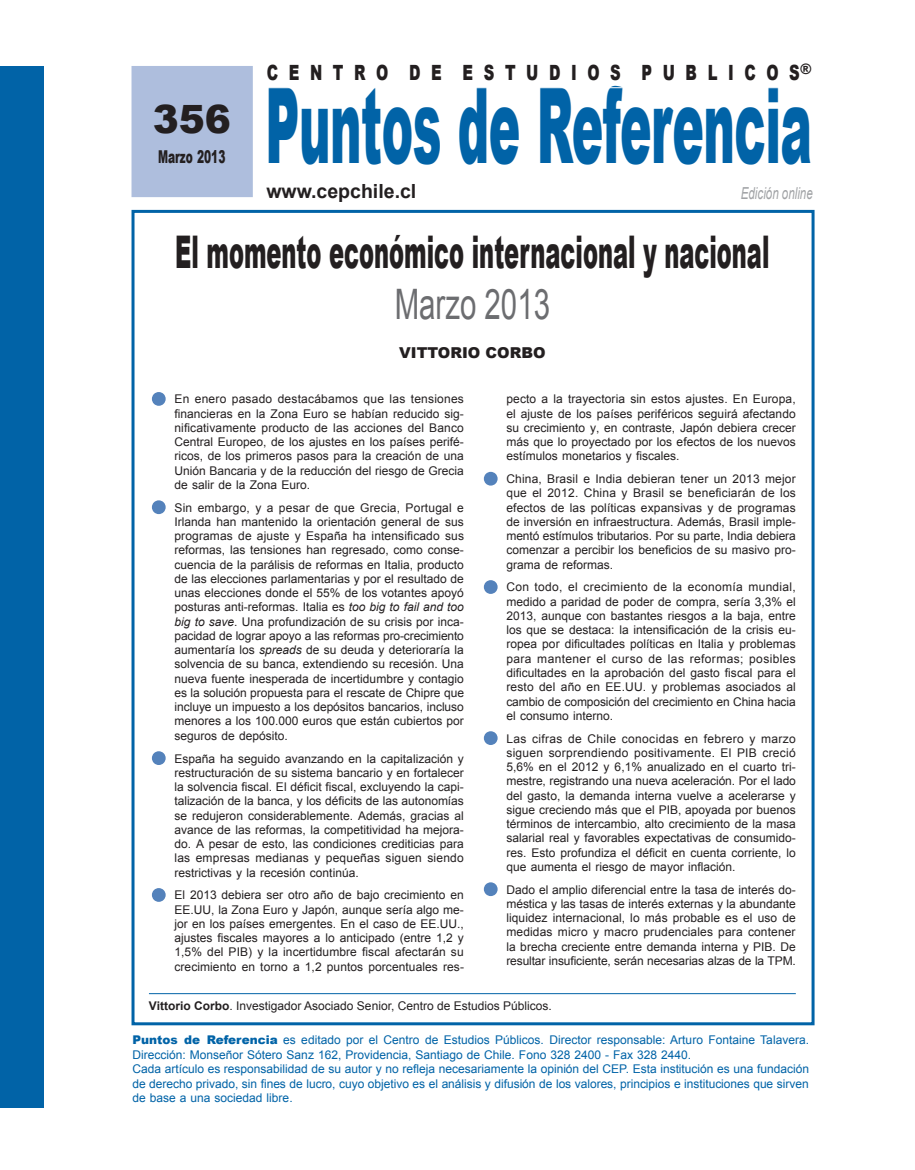
<style>
.page{position:relative;width:915px;height:1170px;background:#fff}
.page>*{position:absolute;margin:0;border:0;box-sizing:border-box;transform-origin:0 0}
.t1{font:900 105px "Arial";letter-spacing:-.01em;color:#0163a7;scale:.45 1}
.t2{font:900 45px "Arial";color:#231f20;scale:.5 1}
.t3{font:42px "Arial";color:#6c6d70;scale:.7 1}
.t4{font:900 39px "Arial";color:#231f20}
.t5{font:900 21px "Arial";color:#231f20;scale:.7 1}
.t6{font:700 19.5px "Arial";color:#231f20}
.t7{font:900 17.7px "Arial";color:#231f20;scale:.6 1}
.t8{font:italic 16.5px "Arial";color:#a1a3a6;scale:.7 1}
.t9{font:900 15px "Arial";color:#231f20}
.t10{font:12px/14.2px "Arial";color:#231f20;text-align:justify}
.t11{font:12px/14.4px "Arial";color:#0163a7}
.s1{font-size:55.5px;color:#5482bb}
.s2{font-style:italic}
.s3{font-weight:700}
.s4{font-weight:900}
</style>
<div class="page">
<div style="left:131px;top:66px;width:122px;height:131px;background:#aebedd;border:3px solid #aebedd"></div>
<div style="left:131px;top:210px;width:683px;height:815px;background:#fff;border:3px solid #0163a7"></div>
<div style="left:0;top:66px;width:43px;height:1041px;background:#0163a7"></div>
<hr style="left:149px;top:993px;width:646px;height:1px;background:#0163a7">
<h3 class="t4" style="left:153px;top:91px;width:80px">356</h3>
<h3 class="t7" style="left:158px;top:144px;width:114px">Marzo 2013</h3>
<h3 class="t5" style="left:267px;top:57px;width:779px">C E N T R O D E E S T U D I O S P U B L I C O S<sup>®</sup></h3>
<h1 class="t1" style="left:265px;top:49px;width:1215px">Puntos de Referencia</h1>
<h3 class="t6" style="left:266px;top:178px;width:151px">www.cepchile.cl</h3>
<h3 class="t8" style="left:740px;top:182px;width:104px">Edición online</h3>
<h2 class="t2" style="left:175px;top:219px;width:1189px">El momento económico internacional y nacional</h2>
<h3 class="t3" style="left:394px;top:276px;width:223px">Marzo 2013</h3>
<p class="t9" style="left:399px;top:342px;width:148px">Vittorio corbo</p>
<p class="t10" style="left:174px;top:392px;width:291px;text-indent:-26px"><span class="s1">•</span> En enero pasado destacábamos que las tensiones financieras en la Zona Euro se habían reducido sig&shy;nificativamente producto de las acciones del Banco Central Europeo, de los ajustes en los países perifé&shy;ricos, de los primeros pasos para la creación de una Unión Bancaria y de la reducción del riesgo de Grecia de salir de la Zona Euro.</p>
<p class="t10" style="left:174px;top:500px;width:291px;text-indent:-26px"><span class="s1">•</span> Sin embargo, y a pesar de que Grecia, Portugal e Irlanda han mantenido la orientación general de sus programas de ajuste y España ha intensificado sus reformas, las tensiones han regresado, como conse&shy;cuencia de la parálisis de reformas en Italia, producto de las elecciones parlamentarias y por el resultado de unas elecciones donde el 55% de los votantes apoyó posturas anti-reformas. Italia es <span class="s2">too big to fail and too big to save</span>. Una profundización de su crisis por inca&shy;pacidad de lograr apoyo a las reformas pro-crecimiento aumentaría los <span class="s2">spreads</span> de su deuda y deterioraría la solvencia de su banca, extendiendo su recesión. Una nueva fuente inesperada de incertidumbre y contagio es la solución propuesta para el rescate de Chipre que incluye un impuesto a los depósitos bancarios, incluso menores a los 100.000 euros que están cubiertos por seguros de depósito.</p>
<p class="t10" style="left:174px;top:751px;width:291px;text-indent:-26px"><span class="s1">•</span> España ha seguido avanzando en la capitalización y restructuración de su sistema bancario y en fortalecer la solvencia fiscal. El déficit fiscal, excluyendo la capi&shy;talización de la banca, y los déficits de las autonomías se redujeron considerablemente. Además, gracias al avance de las reformas, la competitividad ha mejora&shy;do. A pesar de esto, las condiciones crediticias para las empresas medianas y pequeñas siguen siendo restrictivas y la recesión continúa.</p>
<p class="t10" style="left:174px;top:888px;width:291px;text-indent:-26px"><span class="s1">•</span> El 2013 debiera ser otro año de bajo crecimiento en EE.UU, la Zona Euro y Japón, aunque sería algo me&shy;jor en los países emergentes. En el caso de EE.UU., ajustes fiscales mayores a lo anticipado (entre 1,2 y 1,5% del PIB) y la incertidumbre fiscal afectarán su crecimiento en torno a 1,2 puntos porcentuales res-</p>
<p class="t10" style="left:506px;top:392px;width:291px">pecto a la trayectoria sin estos ajustes. En Europa, el ajuste de los países periféricos seguirá afectando su crecimiento y, en contraste, Japón debiera crecer más que lo proyectado por los efectos de los nuevos estímulos monetarios y fiscales.</p>
<p class="t10" style="left:506px;top:472px;width:291px;text-indent:-26px"><span class="s1">•</span> China, Brasil e India debieran tener un 2013 mejor que el 2012. China y Brasil se beneficiarán de los efectos de las políticas expansivas y de programas de inversión en infraestructura. Además, Brasil imple&shy;mentó estímulos tributarios. Por su parte, India debiera comenzar a percibir los beneficios de su masivo pro&shy;grama de reformas.</p>
<p class="t10" style="left:506px;top:580px;width:291px;text-indent:-26px"><span class="s1">•</span> Con todo, el crecimiento de la economía mundial, medido a paridad de poder de compra, sería 3,3% el 2013, aunque con bastantes riesgos a la baja, entre los que se destaca: la intensificación de la crisis eu&shy;ropea por dificultades políticas en Italia y problemas para mantener el curso de las reformas; posibles dificultades en la aprobación del gasto fiscal para el resto del año en EE.UU. y problemas asociados al cambio de composición del crecimiento en China hacia el consumo interno.</p>
<p class="t10" style="left:506px;top:731px;width:291px;text-indent:-26px"><span class="s1">•</span> Las cifras de Chile conocidas en febrero y marzo siguen sorprendiendo positivamente. El PIB creció 5,6% en el 2012 y 6,1% anualizado en el cuarto tri&shy;mestre, registrando una nueva aceleración. Por el lado del gasto, la demanda interna vuelve a acelerarse y sigue creciendo más que el PIB, apoyada por buenos términos de intercambio, alto crecimiento de la masa salarial real y favorables expectativas de consumido&shy;res. Esto profundiza el déficit en cuenta corriente, lo que aumenta el riesgo de mayor inflación.</p>
<p class="t10" style="left:506px;top:882px;width:291px;text-indent:-26px"><span class="s1">•</span> Dado el amplio diferencial entre la tasa de interés do&shy;méstica y las tasas de interés externas y la abundante liquidez internacional, lo más probable es el uso de medidas micro y macro prudenciales para contener la brecha creciente entre demanda interna y PIB. De resultar insuficiente, serán necesarias alzas de la TPM.</p>
<p class="t10" style="left:149px;top:999px;width:404px"><span class="s3">Vittorio Corbo</span>. Investigador Asociado Senior, Centro de Estudios Públicos.</p>
<p class="t11" style="left:132px;top:1033px;width:678px"><span class="s4">Puntos de Referencia</span> es editado por el Centro de Estudios Públicos. Director responsable: Arturo Fontaine Talavera.<br>Dirección: Monseñor Sótero Sanz 162, Providencia, Santiago de Chile. Fono 328 2400 - Fax 328 2440.<br>Cada artículo es responsabilidad de su autor y no refleja necesariamente la opinión del CEP. Esta institución es una fundación de derecho privado, sin fines de lucro, cuyo objetivo es el análisis y difusión de los valores, principios e instituciones que sirven de base a una sociedad libre.</p>
</div>
